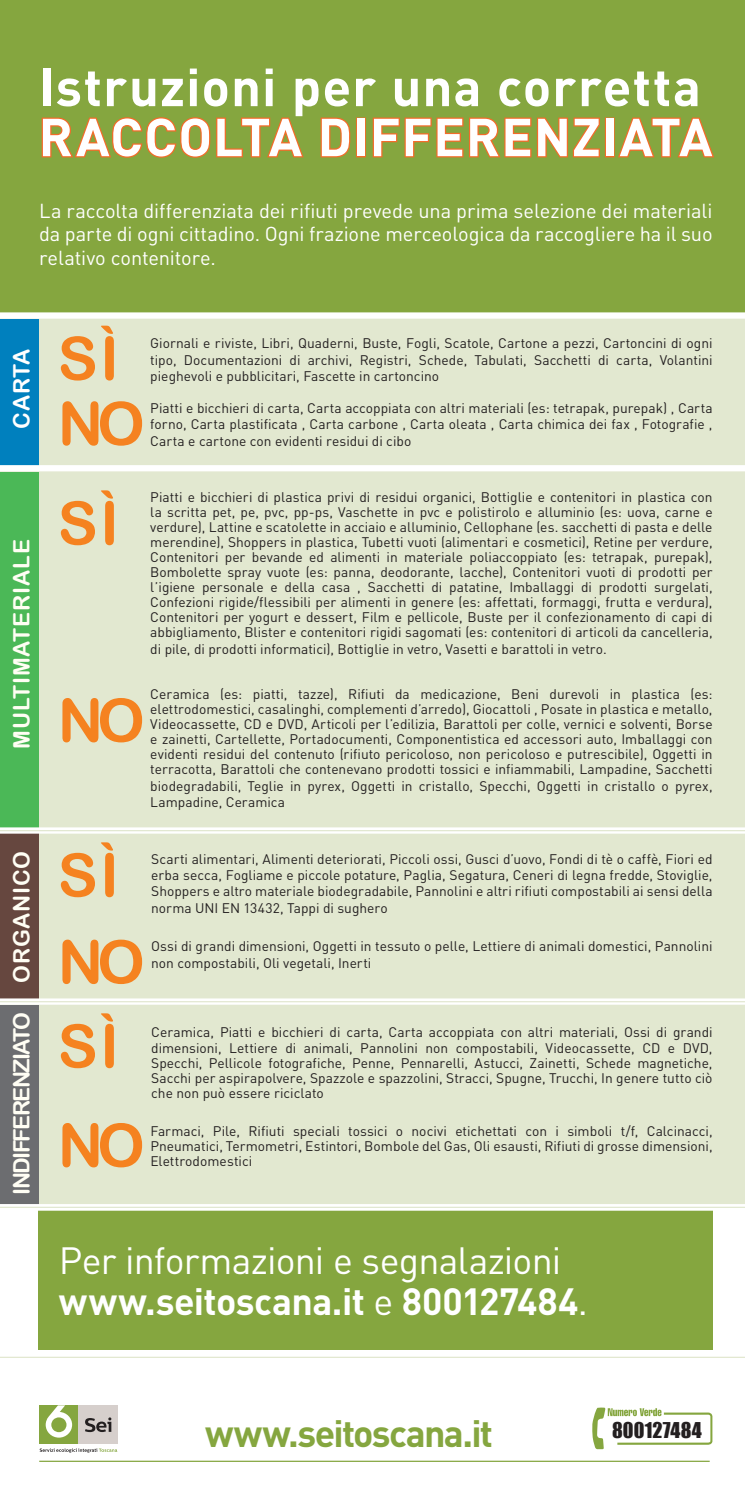
<style>
.page{position:relative;width:745px;height:1489px;background:#fff}
.page>*{position:absolute;margin:0;border:0;box-sizing:border-box;transform-origin:0 0}
.t1{font:60px "Arial Rounded MT Bold";letter-spacing:-.03em;color:#f58220}
.t2{font:700 52.5px/50px "DIN";letter-spacing:.015em;color:#fff}
.t3{font:37.5px/41.2px "DIN";letter-spacing:-.02em;color:#fff}
.t4{font:700 37.5px "DIN";letter-spacing:-.045em;color:#85a63f}
.t5{font:22.5px "Arial Rounded MT Bold";letter-spacing:.04em;color:#fffef4}
.t6{font:22.5px "Arial Rounded MT Bold";letter-spacing:-.075em;color:#fffef4}
.t7{font:22.5px "Arial Rounded MT Bold";letter-spacing:.015em;color:#fff}
.t8{font:20px/23.8px "DIN";letter-spacing:-.005em;color:#fff;text-align:justify}
.t9{font:20px "Impact";letter-spacing:.005em;color:#231f20}
.t10{font:13.75px/15px "DIN";color:#231f20;text-align:justify}
.s1{font-weight:700}
</style>
<div class="page">
<div style="left:39px;top:1210px;width:673px;height:140px;background:#85a63f"></div>
<div style="left:0;top:218px;width:744px;height:990px;background:#e2e8d0"></div>
<div style="left:0;top:0;width:744px;height:312px;background:#85a63f"></div>
<svg style="left:41px;top:117px;width:263px;height:41px"></svg>
<svg style="left:320px;top:117px;width:31px;height:41px"></svg>
<div style="left:356px;top:117px;width:9px;height:40px;border:2px solid #f36c2a"></div>
<svg style="left:372px;top:117px;width:228px;height:41px"></svg>
<div style="left:604px;top:117px;width:10px;height:40px;border:2px solid #f36c2a"></div>
<svg style="left:618px;top:117px;width:96px;height:41px"></svg>
<div style="left:0;top:319px;width:39px;height:148px;background:#0080be"></div>
<div style="left:0;top:472px;width:39px;height:355px;background:#4bb857"></div>
<div style="left:0;top:833px;width:39px;height:165px;background:#66473f"></div>
<div style="left:0;top:1004px;width:39px;height:204px;background:#6c6d70"></div>
<div style="left:0;top:465px;width:744px;height:6px;background:#fff"></div>
<svg style="left:0;top:827px;width:744px;height:6px;background:#fafbf7"></svg>
<svg style="left:0;top:998px;width:744px;height:6px;background:#f9faf6"></svg>
<div style="left:0;top:312px;width:744px;height:6px;background:#fff"></div>
<hr style="left:0;top:1356px;width:744px;height:1px;background:#e2e8d0">
<svg style="left:0;top:1204px;width:744px;height:4px;fill:#fdfdfc"></svg>
<hr style="left:0;top:1206px;width:744px;height:1px;background:#e2e8d0">
<hr style="left:0;top:1001px;width:744px;height:1px;background:#e2e8d0">
<hr style="left:0;top:830px;width:744px;height:1px;background:#e2e8d0">
<hr style="left:39px;top:1460px;width:670px;height:1px;background:#85a63f">
<svg style="left:592px;top:1407px;width:120px;height:41px"></svg>
<div style="left:39px;top:1405px;width:39px;height:38px;background:#85a63f"></div>
<div style="left:78px;top:1405px;width:40px;height:38px;background:#d6cfcc"></div>
<svg style="left:40px;top:1448px;width:77px;height:4px"></svg>
<svg style="left:85px;top:1417px;width:26px;height:14px"></svg>
<svg style="left:46px;top:1405px;width:26px;height:32px"></svg>
<h2 class="t2" style="left:39px;top:60px;width:675px">Istruzioni per una corretta<br>RACCOLTA DIFFERENZIATA</h2>
<h3 class="t8" style="left:39px;top:198px;width:674px">La raccolta differenziata dei rifiuti prevede una prima selezione dei materiali da parte di ogni cittadino. Ogni frazione merceologica da raccogliere ha il suo relativo contenitore.</h3>
<h3 class="t7" style="left:8px;top:428px;width:82px;rotate:-90deg">CARTA</h3>
<h3 class="t5" style="left:8px;top:748px;width:211px;rotate:-90deg">MULTIMATERIALE</h3>
<h3 class="t5" style="left:8px;top:982px;width:133px;rotate:-90deg">ORGANICO</h3>
<h3 class="t6" style="left:8px;top:1194px;width:184px;rotate:-90deg">INDIFFERENZIATO</h3>
<h1 class="t1" style="left:58px;top:323px;width:63px">SÌ</h1>
<h1 class="t1" style="left:58px;top:388px;width:89px">NO</h1>
<p class="t10" style="left:150px;top:334px;width:563px;line-height:16.5px">Giornali e riviste, Libri, Quaderni, Buste, Fogli, Scatole, Cartone a pezzi, Cartoncini di ogni tipo, Documentazioni di archivi, Registri, Schede, Tabulati, Sacchetti di carta, Volantini pieghevoli e pubblicitari, Fascette in cartoncino</p>
<p class="t10" style="left:150px;top:399px;width:563px;line-height:16.5px">Piatti e bicchieri di carta, Carta accoppiata con altri materiali (es: tetrapak, purepak) , Carta forno, Carta plastificata , Carta carbone , Carta oleata , Carta chimica dei fax , Fotografie ,</p>
<p class="t10" style="left:150px;top:433px;width:262px">Carta e cartone con evidenti residui di cibo</p>
<h1 class="t1" style="left:58px;top:487px;width:63px">SÌ</h1>
<h1 class="t1" style="left:58px;top:685px;width:89px">NO</h1>
<p class="t10" style="left:150px;top:489px;width:563px">Piatti e bicchieri di plastica privi di residui organici, Bottiglie e contenitori in plastica con la scritta pet, pe, pvc, pp-ps, Vaschette in pvc e polistirolo e alluminio (es: uova, carne e verdure), Lattine e scatolette in acciaio e alluminio, Cellophane (es. sacchetti di pasta e delle merendine), Shoppers in plastica, Tubetti vuoti (alimentari e cosmetici), Retine per verdure, Contenitori per bevande ed alimenti in materiale poliaccoppiato (es: tetrapak, purepak), Bombolette spray vuote (es: panna, deodorante, lacche), Contenitori vuoti di prodotti per l’igiene personale e della casa , Sacchetti di patatine, Imballaggi di prodotti surgelati, Confezioni rigide/flessibili per alimenti in genere (es: affettati, formaggi, frutta e verdura), Contenitori per yogurt e dessert, Film e pellicole, Buste per il confezionamento di capi di abbigliamento, Blister e contenitori rigidi sagomati (es: contenitori di articoli da cancelleria,</p>
<p class="t10" style="left:150px;top:641px;width:457px">di pile, di prodotti informatici), Bottiglie in vetro, Vasetti e barattoli in vetro.</p>
<p class="t10" style="left:150px;top:686px;width:563px">Ceramica (es: piatti, tazze), Rifiuti da medicazione, Beni durevoli in plastica (es: elettrodomestici, casalinghi, complementi d’arredo), Giocattoli , Posate in plastica e metallo, Videocassette, CD e DVD, Articoli per l’edilizia, Barattoli per colle, vernici e solventi, Borse e zainetti, Cartellette, Portadocumenti, Componentistica ed accessori auto, Imballaggi con evidenti residui del contenuto (rifiuto pericoloso, non pericoloso e putrescibile), Oggetti in terracotta, Barattoli che contenevano prodotti tossici e infiammabili, Lampadine, Sacchetti</p>
<p class="t10" style="left:150px;top:777px;width:563px;line-height:16.5px">biodegradabili, Teglie in pyrex, Oggetti in cristallo, Specchi, Oggetti in cristallo o pyrex,<br>Lampadine, Ceramica</p>
<h1 class="t1" style="left:58px;top:839px;width:63px">SÌ</h1>
<h1 class="t1" style="left:58px;top:926px;width:89px">NO</h1>
<p class="t10" style="left:151px;top:850px;width:562px;line-height:16.2px">Scarti alimentari, Alimenti deteriorati, Piccoli ossi, Gusci d’uovo, Fondi di tè o caffè, Fiori ed erba secca, Fogliame e piccole potature, Paglia, Segatura, Ceneri di legna fredde, Stoviglie, Shoppers e altro materiale biodegradabile, Pannolini e altri rifiuti compostabili ai sensi della norma UNI EN 13432, Tappi di sughero</p>
<p class="t10" style="left:151px;top:938px;width:562px">Ossi di grandi dimensioni, Oggetti in tessuto o pelle, Lettiere di animali domestici, Pannolini</p>
<p class="t10" style="left:151px;top:954px;width:221px">non compostabili, Oli vegetali, Inerti</p>
<h1 class="t1" style="left:58px;top:1010px;width:63px">SÌ</h1>
<h1 class="t1" style="left:58px;top:1109px;width:89px">NO</h1>
<p class="t10" style="left:151px;top:1024px;width:562px">Ceramica, Piatti e bicchieri di carta, Carta accoppiata con altri materiali, Ossi di grandi dimensioni, Lettiere di animali, Pannolini non compostabili, Videocassette, CD e DVD, Specchi, Pellicole fotografiche, Penne, Pennarelli, Astucci, Zainetti, Schede magnetiche, Sacchi per aspirapolvere, Spazzole e spazzolini, Stracci, Spugne, Trucchi, In genere tutto ciò che non può essere riciclato</p>
<p class="t10" style="left:150px;top:1123px;width:563px">Farmaci, Pile, Rifiuti speciali tossici o nocivi etichettati con i simboli t/f, Calcinacci,<br>Pneumatici, Termometri, Estintori, Bombole del Gas, Oli esausti, Rifiuti di grosse dimensioni,</p>
<p class="t10" style="left:150px;top:1153px;width:103px">Elettrodomestici</p>
<h3 class="t3" style="left:59px;top:1238px;width:530px">Per informazioni e segnalazioni <span class="s1">www.seitoscana.it</span> e <span class="s1">800127484</span>.</h3>
<h3 class="t4" style="left:205px;top:1408px;width:289px">www.seitoscana.it</h3>
<h3 class="t9" style="left:612px;top:1414px;width:91px">800127484</h3>
</div>
